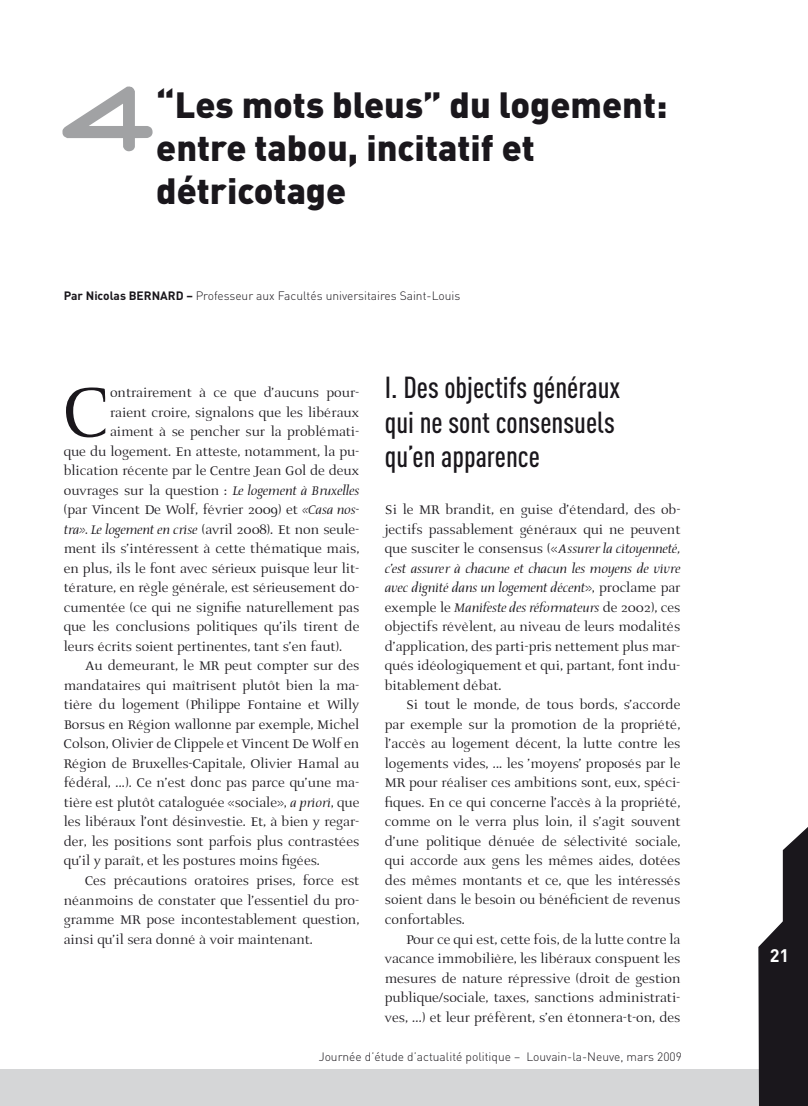
<style>
.page{position:relative;width:808px;height:1106px;background:#fff}
.page>*{position:absolute;margin:0;border:0;box-sizing:border-box;transform-origin:0 0}
.t1{font:92.25px "AI Prospera II";color:#1a171c}
.t2{font:90px "D3 Euronism Bold";color:#a1a2a4}
.t3{font:900 36px/43.2px "DIN";color:#1a171c}
.t4{font:500 30px/34.5px "DIN Cond";color:#1a171c}
.t5{font:700 18px "DIN";color:#fff}
.t6{font:16.5px/19.5px "AI Prospera II";color:#1a171c;text-align:justify}
.t7{font:300 12px "DIN";color:#1a171c}
.s1{font-weight:700}
.s2{font-style:italic}
</style>
<div class="page">
<div style="left:0;top:1069px;width:808px;height:37px;background:#d5d6d7"></div>
<svg style="left:758px;top:827px;width:50px;height:279px"></svg>
<h2 class="t2" style="left:64px;top:84px;width:89px">4</h2>
<h3 class="t3" style="left:156px;top:81px;width:513px">“Les mots bleus” du logement: entre tabou, incitatif et détricotage</h3>
<p class="t7" style="left:64px;top:288px;width:398px"><span class="s1">Par Nicolas BERNARD –</span> Professeur aux Facultés universitaires Saint-Louis</p>
<h1 class="t1" style="left:64px;top:372px;width:48px">C</h1>
<p class="t6" style="left:110px;top:384px;width:251px">ontrairement à ce que d’aucuns pour-</p>
<p class="t6" style="left:110px;top:403px;width:251px">raient croire, signalons que les libéraux</p>
<p class="t6" style="left:110px;top:423px;width:251px">aiment à se pencher sur la problémati-</p>
<p class="t6" style="left:64px;top:442px;width:297px">que du logement. En atteste, notamment, la pu-</p>
<p class="t6" style="left:64px;top:462px;width:297px">blication récente par le Centre Jean Gol de deux</p>
<p class="t6" style="left:64px;top:481px;width:297px">ouvrages sur la question : <span class="s2">Le logement à Bruxelles</span></p>
<p class="t6" style="left:64px;top:501px;width:297px">(par Vincent De Wolf, février 2009) et <span class="s2">«Casa nos-</span></p>
<p class="t6" style="left:64px;top:520px;width:297px"><span class="s2">tra». Le logement en crise</span> (avril 2008). Et non seule-</p>
<p class="t6" style="left:64px;top:540px;width:297px">ment ils s’intéressent à cette thématique mais,</p>
<p class="t6" style="left:64px;top:559px;width:297px">en plus, ils le font avec sérieux puisque leur lit-</p>
<p class="t6" style="left:64px;top:579px;width:297px">térature, en règle générale, est sérieusement do-</p>
<p class="t6" style="left:64px;top:598px;width:297px">cumentée (ce qui ne signifie naturellement pas</p>
<p class="t6" style="left:64px;top:618px;width:297px">que les conclusions politiques qu’ils tirent de</p>
<p class="t6" style="left:64px;top:637px;width:280px">leurs écrits soient pertinentes, tant s’en faut).</p>
<p class="t6" style="left:85px;top:657px;width:276px">Au demeurant, le MR peut compter sur des</p>
<p class="t6" style="left:64px;top:676px;width:297px">mandataires qui maîtrisent plutôt bien la ma-</p>
<p class="t6" style="left:64px;top:696px;width:297px">tière du logement (Philippe Fontaine et Willy</p>
<p class="t6" style="left:64px;top:715px;width:297px">Borsus en Région wallonne par exemple, Michel</p>
<p class="t6" style="left:64px;top:735px;width:297px">Colson, Olivier de Clippele et Vincent De Wolf en</p>
<p class="t6" style="left:64px;top:754px;width:297px">Région de Bruxelles-Capitale, Olivier Hamal au</p>
<p class="t6" style="left:64px;top:774px;width:297px">fédéral, ...). Ce n’est donc pas parce qu’une ma-</p>
<p class="t6" style="left:64px;top:793px;width:297px">tière est plutôt cataloguée «sociale», <span class="s2">a priori</span>, que</p>
<p class="t6" style="left:64px;top:813px;width:297px">les libéraux l’ont désinvestie. Et, à bien y regar-</p>
<p class="t6" style="left:64px;top:832px;width:297px">der, les positions sont parfois plus contrastées</p>
<p class="t6" style="left:64px;top:852px;width:258px">qu’il y paraît, et les postures moins figées.</p>
<p class="t6" style="left:85px;top:871px;width:276px">Ces précautions oratoires prises, force est</p>
<p class="t6" style="left:64px;top:891px;width:297px">néanmoins de constater que l’essentiel du pro-</p>
<p class="t6" style="left:64px;top:910px;width:297px">gramme MR pose incontestablement question,</p>
<p class="t6" style="left:64px;top:930px;width:251px">ainsi qu’il sera donné à voir maintenant.</p>
<h3 class="t4" style="left:385px;top:370px;width:237px">I. Des objectifs généraux qui ne sont consensuels qu’en apparence</h3>
<p class="t6" style="left:385px;top:501px;width:297px">Si le MR brandit, en guise d’étendard, des ob&shy;jectifs passablement généraux qui ne peuvent que susciter le consensus («<span class="s2">Assurer la citoyenneté, c’est assurer à chacune et chacun les moyens de vivre avec dignité dans un logement décent</span>», proclame par exemple le <span class="s2">Manifeste des réformateurs</span> de 2002), ces objectifs révèlent, au niveau de leurs modalités d’application, des parti-pris nettement plus mar&shy;qués idéologiquement et qui, partant, font indu&shy;bitablement débat.</p>
<p class="t6" style="left:385px;top:696px;width:297px;text-indent:21px">Si tout le monde, de tous bords, s’accorde par exemple sur la promotion de la propriété, l’accès au logement décent, la lutte contre les logements vides, ... les ’moyens’ proposés par le MR pour réaliser ces ambitions sont, eux, spéci&shy;fiques. En ce qui concerne l’accès à la propriété, comme on le verra plus loin, il s’agit souvent d’une politique dénuée de sélectivité sociale, qui accorde aux gens les mêmes aides, dotées des mêmes montants et ce, que les intéressés soient dans le besoin ou bénéficient de revenus confortables.</p>
<p class="t6" style="left:385px;top:930px;width:297px;text-indent:21px">Pour ce qui est, cette fois, de la lutte contre la vacance immobilière, les libéraux conspuent les mesures de nature répressive (droit de gestion publique/sociale, taxes, sanctions administrati&shy;ves, ...) et leur préfèrent, s’en étonnera-t-on, des</p>
<p class="t7" style="left:319px;top:1049px;width:365px">Journée d’étude d’actualité politique – Louvain-la-Neuve, mars 2009</p>
<p class="t5" style="left:770px;top:943px;width:21px">21</p>
</div>
